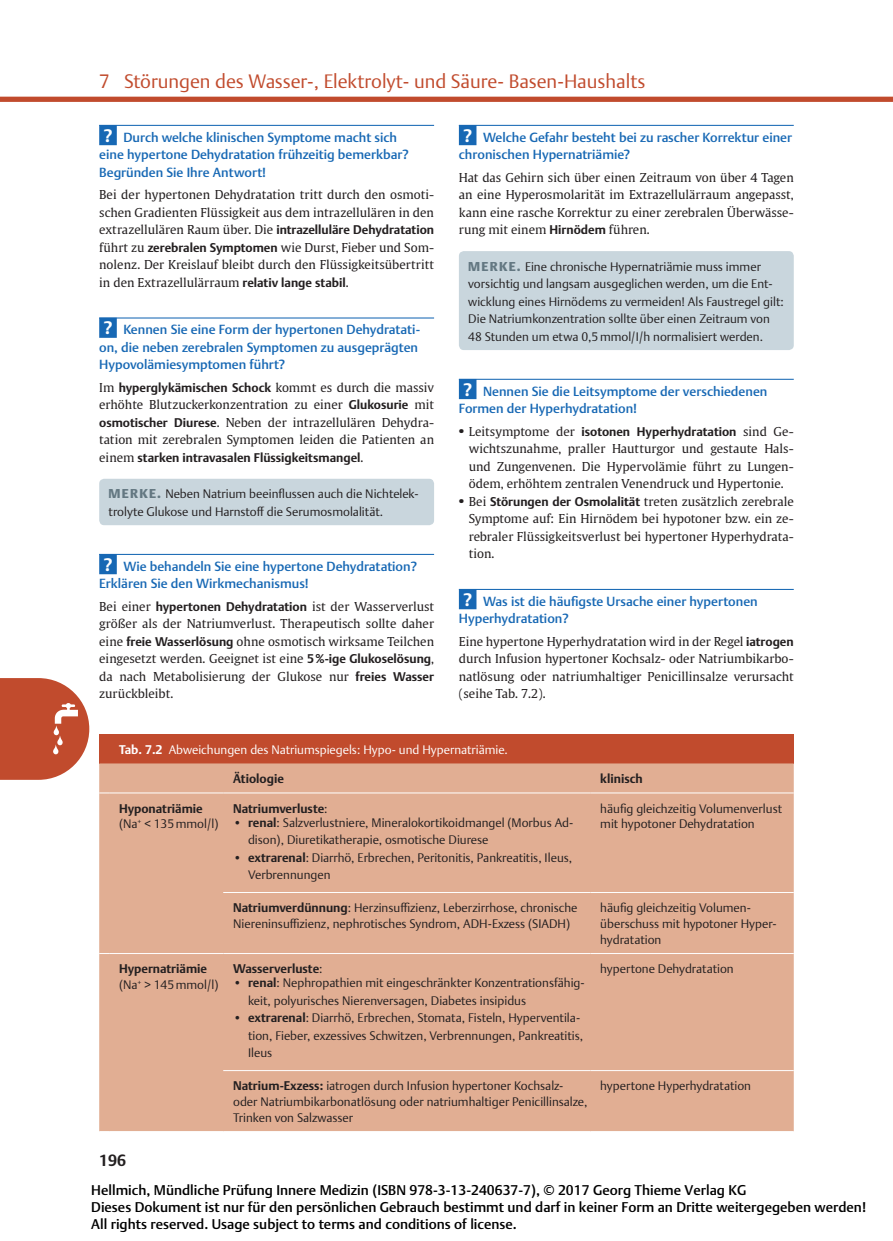
<style>
.page{position:relative;width:893px;height:1241px;background:#fff}
.page>*{position:absolute;margin:0;border:0;box-sizing:border-box;transform-origin:0 0}
.t1{font:300 19.25px "Thieme Argo 2011";color:#c14b2d}
.t2{font:700 15.75px "Thieme Argo 2011";color:#231f20}
.t3{font:500 14px/16.8px "Thieme Argo 2011";color:#000}
.t4{font:500 13.12px/17.5px "Thieme Argo 2011";color:#1768b4}
.t5{font:12.25px/17.5px "Thieme Gulliver 2011";color:#231f20;text-align:justify}
.t6{font:300 12.25px/17.5px "Thieme Argo 2011";color:#231f20}
.t7{font:700 12.25px/15.8px "Thieme Argo 2011";color:#231f20}
.t8{font:300 12.25px "Thieme Argo 2011";color:#fff}
.s1{font-weight:700;font-size:17.5px;color:#fff}
.s2{font-family:"Thieme Argo 2011";font-weight:700}
.s3{font-family:"Thieme Gulliver 2011";font-weight:400}
.s4{font-weight:900;font-size:12.78px;color:#647882}
.s5{font-family:"Thieme Gulliver 2011";font-weight:400;font-size:15.75px}
.s6{font-size:15.75px}
.s7{font-weight:700}
.s8{font-weight:300}
</style>
<div class="page">
<div style="left:0;top:97px;width:893px;height:5px;background:#c14b2d"></div>
<svg style="left:0;top:678px;width:89px;height:101px;background:#ca674d"></svg>
<img style="left:40px;top:702px;width:42px;height:53px">
<hr style="left:99px;top:125px;width:335px;height:1px;background:#1768b4">
<div style="left:99px;top:125px;width:18px;height:20px;background:#1768b4"></div>
<hr style="left:99px;top:317px;width:335px;height:1px;background:#1768b4">
<div style="left:99px;top:317px;width:18px;height:21px;background:#1768b4"></div>
<hr style="left:99px;top:554px;width:335px;height:1px;background:#1768b4">
<div style="left:99px;top:554px;width:18px;height:20px;background:#1768b4"></div>
<div style="left:99px;top:478px;width:335px;height:47px;background:#c9d6dd;border-radius:5px"></div>
<hr style="left:459px;top:125px;width:335px;height:1px;background:#1768b4">
<div style="left:459px;top:125px;width:17px;height:20px;background:#1768b4"></div>
<hr style="left:459px;top:379px;width:335px;height:1px;background:#1768b4">
<div style="left:459px;top:379px;width:17px;height:20px;background:#1768b4"></div>
<hr style="left:459px;top:589px;width:335px;height:1px;background:#1768b4">
<div style="left:459px;top:589px;width:17px;height:20px;background:#1768b4"></div>
<div style="left:459px;top:251px;width:335px;height:99px;background:#c9d6dd;border-radius:5px"></div>
<div style="left:99px;top:733px;width:695px;height:30px;background:#c14b2d"></div>
<div style="left:99px;top:763px;width:695px;height:367px;background:#e1ae93"></div>
<hr style="left:223px;top:891px;width:367px;height:1px;background:#fff">
<hr style="left:590px;top:891px;width:204px;height:1px;background:#fff">
<hr style="left:109px;top:952px;width:114px;height:1px;background:#fff">
<hr style="left:223px;top:952px;width:367px;height:1px;background:#fff">
<hr style="left:590px;top:952px;width:204px;height:1px;background:#fff">
<hr style="left:223px;top:1069px;width:367px;height:1px;background:#fff">
<hr style="left:590px;top:1069px;width:204px;height:1px;background:#fff">
<hr style="left:109px;top:792px;width:114px;height:1px;background:#fff">
<hr style="left:223px;top:792px;width:367px;height:1px;background:#fff">
<hr style="left:590px;top:792px;width:204px;height:1px;background:#fff">
<h1 class="t1" style="left:99px;top:69px;width:548px">7 Störungen des Wasser-, Elektrolyt- und Säure- Basen-Haushalts</h1>
<p class="t4" style="left:99px;top:128px;width:311px;text-indent:4px"><span class="s1">?</span> Durch welche klinischen Symptome macht sich eine hypertone Dehydratation frühzeitig bemerkbar?<br>Begründen Sie Ihre Antwort!</p>
<p class="t5" style="left:99px;top:185px;width:336px">Bei der hypertonen Dehydratation tritt durch den osmoti&shy;schen Gradienten Flüssigkeit aus dem intrazellulären in den extrazellulären Raum über. Die <span class="s2">intrazelluläre Dehydratation </span>führt zu <span class="s2">zerebralen Symptomen</span> wie Durst, Fieber und Som&shy;nolenz. Der Kreislauf bleibt durch den Flüssigkeitsübertritt in den Extrazellulärraum <span class="s2">relativ lange stabil</span>.</p>
<p class="t4" style="left:99px;top:321px;width:322px;text-indent:4px"><span class="s1">?</span> Kennen Sie eine Form der hypertonen Dehydratati&shy;on, die neben zerebralen Symptomen zu ausgeprägten<br>Hypovolämiesymptomen führt?</p>
<p class="t5" style="left:99px;top:378px;width:336px">Im <span class="s2">hyperglykämischen Schock</span> kommt es durch die massiv erhöhte Blutzuckerkonzentration zu einer <span class="s2">Glukosurie</span> mit <span class="s2">osmotischer Diurese</span>. Neben der intrazellulären Dehydra&shy;tation mit zerebralen Symptomen leiden die Patienten an</p>
<p class="t7" style="left:99px;top:449px;width:266px"><span class="s3">einem</span> starken intravasalen Flüssigkeitsmangel<span class="s3">.</span></p>
<p class="t6" style="left:109px;top:485px;width:312px"><span class="s4">MERKE.</span> Neben Natrium beeinflussen auch die Nichtelek&shy;trolyte Glukose und Harnstoff die Serumosmolalität.</p>
<p class="t4" style="left:99px;top:557px;width:319px;text-indent:4px"><span class="s1">?</span> Wie behandeln Sie eine hypertone Dehydratation?<br>Erklären Sie den Wirkmechanismus!</p>
<p class="t5" style="left:99px;top:597px;width:336px">Bei einer <span class="s2">hypertonen Dehydratation</span> ist der Wasserverlust größer als der Natriumverlust. Therapeutisch sollte daher eine <span class="s2">freie Wasserlösung</span> ohne osmotisch wirksame Teilchen eingesetzt werden. Geeignet ist eine <span class="s2">5%-ige Glukoselösung</span>, da nach Metabolisierung der Glukose nur <span class="s2">freies Wasser </span>zurückbleibt.</p>
<p class="t4" style="left:459px;top:128px;width:335px;text-indent:4px"><span class="s1">?</span> Welche Gefahr besteht bei zu rascher Korrektur einer chronischen Hypernatriämie?</p>
<p class="t5" style="left:459px;top:168px;width:336px">Hat das Gehirn sich über einen Zeitraum von über 4 Tagen an eine Hyperosmolarität im Extrazellulärraum angepasst, kann eine rasche Korrektur zu einer zerebralen Überwässe&shy;rung mit einem <span class="s2">Hirnödem</span> führen.</p>
<p class="t6" style="left:468px;top:257px;width:317px"><span class="s4">MERKE.</span> Eine chronische Hypernatriämie muss immer vorsichtig und langsam ausgeglichen werden, um die Ent&shy;wicklung eines Hirnödems zu vermeiden! Als Faustregel gilt:<br>Die Natriumkonzentration sollte über einen Zeitraum von 48 Stunden um etwa 0,5mmol/I/h normalisiert werden.</p>
<p class="t4" style="left:459px;top:382px;width:310px;text-indent:4px"><span class="s1">?</span> Nennen Sie die Leitsymptome der verschiedenen<br>Formen der Hyperhydratation!</p>
<p class="t7" style="left:459px;top:423px;width:336px"><span class="s5">•</span> <span class="s3">Leitsymptome der</span> isotonen Hyperhydratation <span class="s3">sind Ge-</span></p>
<p class="t5" style="left:469px;top:439px;width:326px">wichtszunahme, praller Hautturgor und gestaute Hals&shy;und Zungenvenen. Die Hypervolämie führt zu Lungen&shy;ödem, erhöhtem zentralen Venendruck und Hypertonie.</p>
<p class="t5" style="left:469px;top:492px;width:326px;text-indent:-10px"><span class="s6">•</span> Bei <span class="s2">Störungen der Osmolalität</span> treten zusätzlich zerebrale Symptome auf: Ein Hirnödem bei hypotoner bzw. ein ze&shy;rebraler Flüssigkeitsverlust bei hypertoner Hyperhydrata&shy;tion.</p>
<p class="t4" style="left:459px;top:592px;width:300px;text-indent:4px"><span class="s1">?</span> Was ist die häufigste Ursache einer hypertonen<br>Hyperhydratation?</p>
<p class="t5" style="left:459px;top:632px;width:336px">Eine hypertone Hyperhydratation wird in der Regel <span class="s2">iatrogen </span>durch Infusion hypertoner Kochsalz- oder Natriumbikarbo&shy;natlösung oder natriumhaltiger Penicillinsalze verursacht (seihe Tab. 7.2).</p>
<p class="t8" style="left:119px;top:741px;width:390px"><span class="s7">Tab. 7.2</span> Abweichungen des Natriumspiegels: Hypo- und Hypernatriämie.</p>
<p class="t7" style="left:233px;top:770px;width:52px">Ätiologie</p>
<p class="t7" style="left:600px;top:770px;width:44px">klinisch</p>
<p class="t6" style="left:119px;top:799px;width:101px;line-height:15.8px"><span class="s7">Hyponatriämie </span>(Na<sup>+</sup> &lt; 135mmol/l)</p>
<p class="t7" style="left:233px;top:800px;width:96px">Natriumverluste<span class="s8">:</span></p>
<p class="t6" style="left:600px;top:800px;width:183px;line-height:15.8px">häufig gleichzeitig Volumenverlust mit hypotoner Dehydratation</p>
<p class="t6" style="left:248px;top:813px;width:327px;text-indent:-15px">• <span class="s7">renal</span>: Salzverlustniere, Mineralokortikoidmangel (Morbus Ad&shy;dison), Diuretikatherapie, osmotische Diurese</p>
<p class="t6" style="left:248px;top:848px;width:326px;text-indent:-15px">• <span class="s7">extrarenal</span>: Diarrhö, Erbrechen, Peritonitis, Pankreatitis, Ileus,<br>Verbrennungen</p>
<p class="t6" style="left:233px;top:899px;width:346px;line-height:15.8px"><span class="s7">Natriumverdünnung</span>: Herzinsuffizienz, Leberzirrhose, chronische<br>Niereninsuffizienz, nephrotisches Syndrom, ADH-Exzess (SIADH)</p>
<p class="t6" style="left:600px;top:899px;width:178px;line-height:15.8px">häufig gleichzeitig Volumen&shy;überschuss mit hypotoner Hyper&shy;hydratation</p>
<p class="t7" style="left:119px;top:960px;width:101px">Hypernatriämie <span class="s8">(Na</span><sup>+</sup> <span class="s8">&gt; 145mmol/l)</span></p>
<p class="t7" style="left:233px;top:960px;width:91px">Wasserverluste<span class="s8">:</span></p>
<p class="t6" style="left:248px;top:973px;width:338px;text-indent:-15px">• <span class="s7">renal</span>: Nephropathien mit eingeschränkter Konzentrationsfähig&shy;keit, polyurisches Nierenversagen, Diabetes insipidus</p>
<p class="t6" style="left:248px;top:1008px;width:337px;text-indent:-15px">• <span class="s7">extrarenal</span>: Diarrhö, Erbrechen, Stomata, Fisteln, Hyperventila&shy;tion, Fieber, exzessives Schwitzen, Verbrennungen, Pankreatitis,<br>Ileus</p>
<p class="t6" style="left:600px;top:959px;width:135px">hypertone Dehydratation</p>
<p class="t2" style="left:99px;top:1149px;width:28px">196</p>
<p class="t6" style="left:233px;top:1077px;width:356px;line-height:15.8px"><span class="s7">Natrium-Exzess:</span> iatrogen durch Infusion hypertoner Kochsalz&shy;oder Natriumbikarbonatlösung oder natriumhaltiger Penicillinsalze,<br>Trinken von Salzwasser</p>
<p class="t6" style="left:600px;top:1076px;width:152px">hypertone Hyperhydratation</p>
<p class="t3" style="left:91px;top:1181px;width:776px">Hellmich, Mündliche Prüfung Innere Medizin (ISBN 978-3-13-240637-7), © 2017 Georg Thieme Verlag KG<br>Dieses Dokument ist nur für den persönlichen Gebrauch bestimmt und darf in keiner Form an Dritte weitergegeben werden!<br>All rights reserved. Usage subject to terms and conditions of license.</p>
</div>
